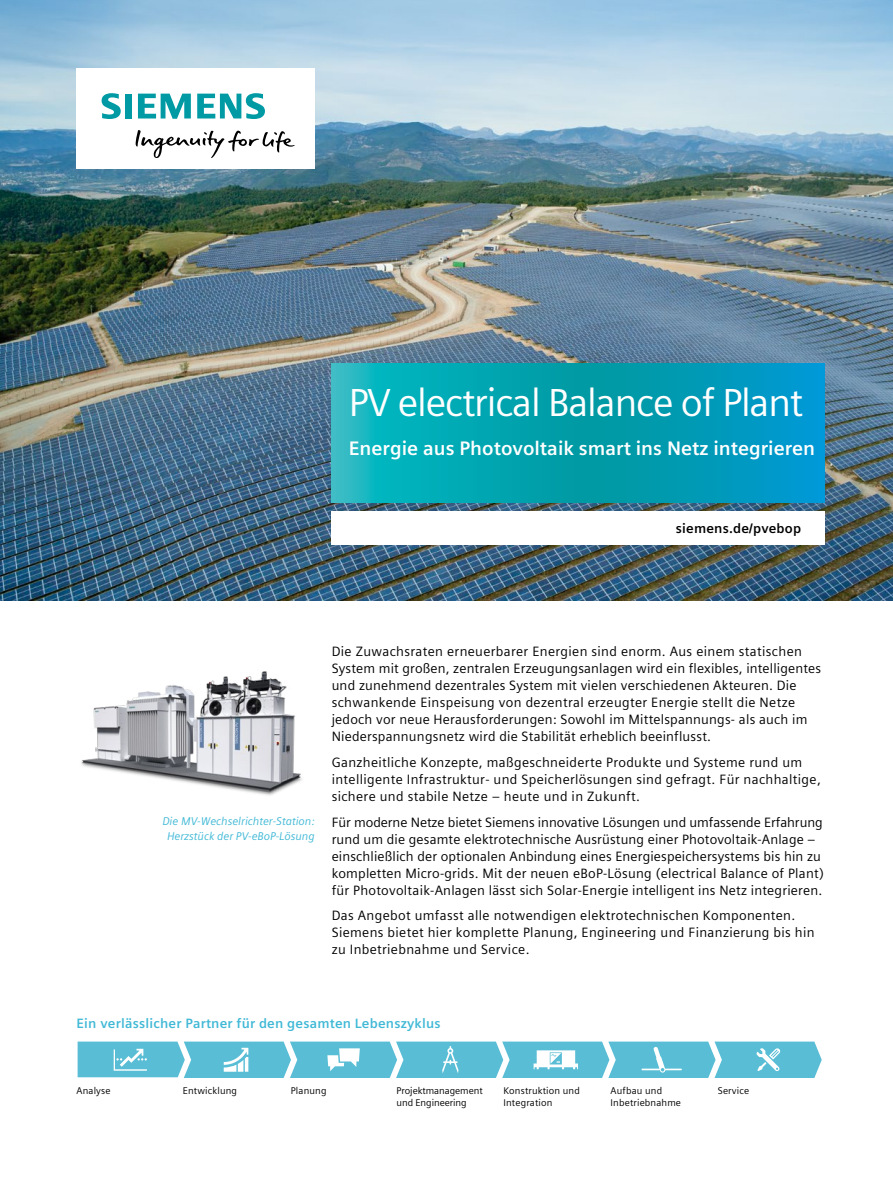
<style>
.page{position:relative;width:893px;height:1191px;background:#fff}
.page>*{position:absolute;margin:0;border:0;box-sizing:border-box;transform-origin:0 0}
.t1{font:39px "Siemens Sans Global";letter-spacing:-.03em;color:#fff}
.t2{font:700 19.5px "Siemens Sans Global";color:#fff}
.t3{font:13.5px/17px "Siemens Sans Global";letter-spacing:.015em;color:#000}
.t4{font:700 13.5px "Siemens Sans Global";letter-spacing:.015em;color:#41b9d6}
.t5{font:700 13.5px "Siemens Sans Global";letter-spacing:.015em;color:#000}
.t6{font:italic 11.25px/14.7px "Siemens Sans Global";letter-spacing:-.005em;color:#41b9d6;text-align:center}
.t7{font:9.75px/11.7px "Siemens Sans Global";letter-spacing:.015em;color:#000}
.t8{font:9.75px/11.7px "Siemens Sans Global";letter-spacing:-.005em;color:#000}
</style>
<div class="page">
<img style="left:0;top:0;width:893px;height:600px">
<div style="left:77px;top:68px;width:238px;height:101px;background:#fff"></div>
<svg style="left:135px;top:130px;width:160px;height:28px"></svg>
<svg style="left:102px;top:93px;width:30px;height:26px"></svg>
<svg style="left:138px;top:94px;width:53px;height:25px"></svg>
<svg style="left:197px;top:93px;width:68px;height:26px"></svg>
<img style="left:81px;top:671px;width:221px;height:125px">
<svg style="left:332px;top:364px;width:493px;height:139px;background:#04a2b7"></svg>
<div style="left:332px;top:511px;width:493px;height:33px;background:#fff"></div>
<svg style="left:78px;top:1041px;width:744px;height:36px;background:#70c6db"></svg>
<h1 class="t1" style="left:349px;top:373px;width:456px">PV electrical Balance of Plant</h1>
<h2 class="t2" style="left:349px;top:433px;width:468px">Energie aus Photovoltaik smart ins Netz integrieren</h2>
<p class="t5" style="left:676px;top:517px;width:127px">siemens.de/pvebop</p>
<p class="t6" style="left:162px;top:813px;width:154px">Die MV-Wechselrichter-Station:<br>Herzstück der PV-eBoP-Lösung</p>
<p class="t3" style="left:332px;top:643px;width:491px">Die Zuwachsraten erneuerbarer Energien sind enorm. Aus einem statischen System mit großen, zentralen Erzeugungsanlagen wird ein flexibles, intelligentes und zunehmend dezentrales System mit vielen verschiedenen Akteuren. Die schwankende Einspeisung von dezentral erzeugter Energie stellt die Netze jedoch vor neue Herausforderungen: Sowohl im Mittelspannungs- als auch im Niederspannungsnetz wird die Stabilität erheblich beeinflusst.</p>
<p class="t3" style="left:332px;top:754px;width:491px">Ganzheitliche Konzepte, maßgeschneiderte Produkte und Systeme rund um intelligente Infrastruktur- und Speicherlösungen sind gefragt. Für nachhaltige, sichere und stabile Netze – heute und in Zukunft.</p>
<p class="t3" style="left:332px;top:813px;width:494px">Für moderne Netze bietet Siemens innovative Lösungen und umfassende Erfahrung rund um die gesamte elektrotechnische Ausrüstung einer Photovoltaik-Anlage – einschließlich der optionalen Anbindung eines Energiespeichersystems bis hin zu kompletten Micro-grids. Mit der neuen eBoP-Lösung (electrical Balance of Plant) für Photovoltaik-Anlagen lässt sich Solar-Energie intelligent ins Netz integrieren.</p>
<p class="t3" style="left:332px;top:907px;width:484px">Das Angebot umfasst alle notwendigen elektrotechnischen Komponenten.<br>Siemens bietet hier komplette Planung, Engineering und Finanzierung bis hin zu Inbetriebnahme und Service.</p>
<p class="t4" style="left:77px;top:1013px;width:366px">Ein verlässlicher Partner für den gesamten Lebenszyklus</p>
<p class="t7" style="left:77px;top:1085px;width:36px">Analyse</p>
<p class="t7" style="left:183px;top:1085px;width:56px">Entwicklung</p>
<p class="t7" style="left:291px;top:1085px;width:37px">Planung</p>
<p class="t8" style="left:397px;top:1085px;width:88px">Projektmanagement und Engineering</p>
<p class="t7" style="left:503px;top:1085px;width:78px">Konstruktion und<br>Integration</p>
<p class="t7" style="left:611px;top:1085px;width:72px">Aufbau und<br>Inbetriebnahme</p>
<p class="t7" style="left:718px;top:1085px;width:33px">Service</p>
</div>
